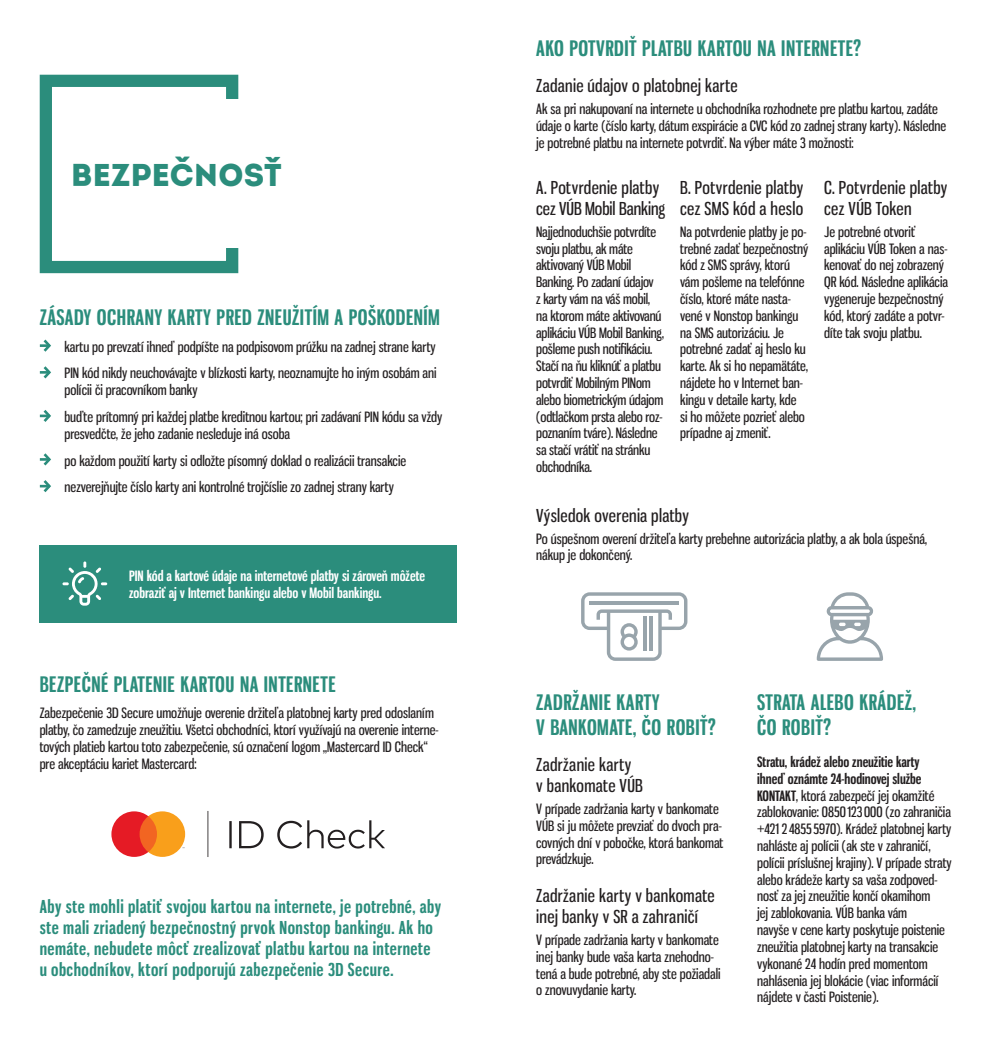
<style>
.page{position:relative;width:993px;height:1042px;background:#fff}
.page>*{position:absolute;margin:0;border:0;box-sizing:border-box;transform-origin:0 0}
.t1{font:900 31.5px "Intro";letter-spacing:.01em;color:#2b8d7c}
.t2{font:700 21px/25.2px "Gnuolane Rg";letter-spacing:.025em;color:#2b8d7c}
.t3{font:17.5px/21px "Gnuolane Rg";letter-spacing:.015em;color:#231f20}
.t4{font:700 17.5px/21px "Gnuolane Rg";letter-spacing:.03em;color:#2b8d7c}
.t5{font:14px/16.8px "Gnuolane Rg";color:#231f20}
.t6{font:700 14px/16.8px "Gnuolane Rg";color:#fff}
.s1{font-weight:700}
</style>
<div class="page">
<div style="left:40px;top:75px;width:198px;height:198px;border:12px solid #2b8d7c"></div>
<div style="left:71px;top:99px;width:287px;height:149px;background:#fff"></div>
<svg style="left:40px;top:339px;width:11px;height:13px"></svg>
<svg style="left:40px;top:366px;width:11px;height:13px"></svg>
<svg style="left:40px;top:410px;width:11px;height:12px"></svg>
<svg style="left:40px;top:453px;width:11px;height:13px"></svg>
<svg style="left:40px;top:480px;width:11px;height:13px"></svg>
<svg style="left:111px;top:811px;width:74px;height:46px;background:#f27946"></svg>
<svg style="left:207px;top:811px;width:1px;height:46px"></svg>
<svg style="left:229px;top:820px;width:156px;height:28px"></svg>
<div style="left:40px;top:545px;width:416px;height:77px;background:#2b8d7c"></div>
<svg style="left:62px;top:561px;width:45px;height:45px"></svg>
<svg style="left:816px;top:592px;width:66px;height:69px"></svg>
<svg style="left:581px;top:592px;width:106px;height:69px"></svg>
<hr style="left:589px;top:601px;width:89px;height:3px;background:#98a4ab">
<h1 class="t1" style="left:71px;top:154px;width:212px">BEZPEČNOSŤ</h1>
<h2 class="t2" style="left:40px;top:304px;width:401px">ZÁSADY OCHRANY KARTY PRED ZNEUŽITÍM A POŠKODENÍM</h2>
<p class="t5" style="left:64px;top:333px;width:373px;line-height:26.8px">kartu po prevzatí ihneď podpíšte na podpisovom prúžku na zadnej strane karty<br>PIN kód nikdy neuchovávajte v blízkosti karty, neoznamujte ho iným osobám ani</p>
<p class="t5" style="left:64px;top:377px;width:379px;line-height:26.8px">polícii či pracovníkom banky<br>buďte prítomný pri každej platbe kreditnou kartou; pri zadávaní PIN kódu sa vždy</p>
<p class="t5" style="left:64px;top:420px;width:343px;line-height:26.8px">presvedčte, že jeho zadanie nesleduje iná osoba<br>po každom použití karty si odložte písomný doklad o realizácii transakcie nezverejňujte číslo karty ani kontrolné trojčíslie zo zadnej strany karty</p>
<p class="t6" style="left:129px;top:567px;width:297px">PIN kód a kartové údaje na internetové platby si zároveň môžete zobraziť aj v Internet bankingu alebo v Mobil bankingu.</p>
<h2 class="t2" style="left:40px;top:671px;width:297px">BEZPEČNÉ PLATENIE KARTOU NA INTERNETE</h2>
<p class="t5" style="left:40px;top:705px;width:400px">Zabezpečenie 3D Secure umožňuje overenie držiteľa platobnej karty pred odoslaním platby, čo zamedzuje zneužitiu. Všetci obchodníci, ktorí využívajú na overenie interne&shy;tových platieb kartou toto zabezpečenie, sú označení logom „Mastercard ID Check“ pre akceptáciu kariet Mastercard:</p>
<p class="t4" style="left:40px;top:896px;width:403px">Aby ste mohli platiť svojou kartou na internete, je potrebné, aby ste mali zriadený bezpečnostný prvok Nonstop bankingu. Ak ho nemáte, nebudete môcť zrealizovať platbu kartou na internete u obchodníkov, ktorí podporujú zabezpečenie 3D Secure.</p>
<h2 class="t2" style="left:536px;top:36px;width:326px">AKO POTVRDIŤ PLATBU KARTOU NA INTERNETE?</h2>
<p class="t3" style="left:536px;top:75px;width:203px">Zadanie údajov o platobnej karte</p>
<p class="t5" style="left:536px;top:100px;width:411px">Ak sa pri nakupovaní na internete u obchodníka rozhodnete pre platbu kartou, zadáte údaje o karte (číslo karty, dátum exspirácie a CVC kód zo zadnej strany karty). Následne je potrebné platbu na internete potvrdiť. Na výber máte 3 možnosti:</p>
<p class="t3" style="left:536px;top:177px;width:130px">A. Potvrdenie platby cez VÚB Mobil Banking</p>
<p class="t5" style="left:536px;top:223px;width:129px">Najjednoduchšie potvrdíte svoju platbu, ak máte aktivovaný VÚB Mobil<br>Banking. Po zadaní údajov<br>z karty vám na váš mobil, na ktorom máte aktivovanú aplikáciu VÚB Mobil Banking, pošleme push notifikáciu.<br>Stačí na ňu kliknúť a platbu potvrdiť Mobilným PINom alebo biometrickým údajom (odtlačkom prsta alebo roz&shy;poznaním tváre). Následne sa stačí vrátiť na stránku obchodníka.</p>
<p class="t3" style="left:680px;top:177px;width:125px">B. Potvrdenie platby cez SMS kód a heslo</p>
<p class="t5" style="left:680px;top:223px;width:129px">Na potvrdenie platby je po&shy;trebné zadať bezpečnostný kód z SMS správy, ktorú vám pošleme na telefónne číslo, ktoré máte nasta&shy;vené v Nonstop bankingu na SMS autorizáciu. Je potrebné zadať aj heslo ku karte. Ak si ho nepamätáte, nájdete ho v Internet ban&shy;kingu v detaile karty, kde<br>si ho môžete pozrieť alebo prípadne aj zmeniť.</p>
<p class="t3" style="left:823px;top:177px;width:125px">C. Potvrdenie platby cez VÚB Token</p>
<p class="t5" style="left:823px;top:223px;width:125px">Je potrebné otvoriť aplikáciu VÚB Token a nas&shy;kenovať do nej zobrazený<br>QR kód. Následne aplikácia vygeneruje bezpečnostný kód, ktorý zadáte a potvr&shy;díte tak svoju platbu.</p>
<p class="t3" style="left:536px;top:505px;width:154px">Výsledok overenia platby</p>
<p class="t5" style="left:536px;top:530px;width:392px">Po úspešnom overení držiteľa karty prebehne autorizácia platby, a ak bola úspešná, nákup je dokončený.</p>
<h2 class="t2" style="left:536px;top:690px;width:181px">ZADRŽANIE KARTY<br>V BANKOMATE, ČO ROBIŤ?</h2>
<p class="t3" style="left:536px;top:754px;width:108px">Zadržanie karty<br>v bankomate VÚB</p>
<p class="t5" style="left:536px;top:800px;width:189px">V prípade zadržania karty v bankomate<br>VÚB si ju môžete prevziať do dvoch pra&shy;covných dní v pobočke, ktorá bankomat prevádzkuje.</p>
<p class="t3" style="left:536px;top:885px;width:180px">Zadržanie karty v bankomate inej banky v SR a zahraničí</p>
<p class="t5" style="left:536px;top:931px;width:186px">V prípade zadržania karty v bankomate inej banky bude vaša karta znehodno&shy;tená a bude potrebné, aby ste požiadali o znovuvydanie karty.</p>
<h2 class="t2" style="left:756px;top:690px;width:160px">STRATA ALEBO KRÁDEŽ,<br>ČO ROBIŤ?</h2>
<p class="t5" style="left:756px;top:753px;width:196px"><span class="s1">Stratu, krádež alebo zneužitie karty<br>ihneď oznámte 24-hodinovej službe KONTAKT</span>, ktorá zabezpečí jej okamžité zablokovanie: 0850 123 000 (zo zahraničia +421 24855 5970). Krádež platobnej karty nahláste aj polícii (ak ste v zahraničí, polícii príslušnej krajiny). V prípade straty alebo krádeže karty sa vaša zodpoved&shy;nosť za jej zneužitie končí okamihom<br>jej zablokovania. VÚB banka vám<br>navyše v cene karty poskytuje poistenie zneužitia platobnej karty na transakcie vykonané 24 hodín pred momentom nahlásenia jej blokácie (viac informácií nájdete v časti Poistenie).</p>
</div>
